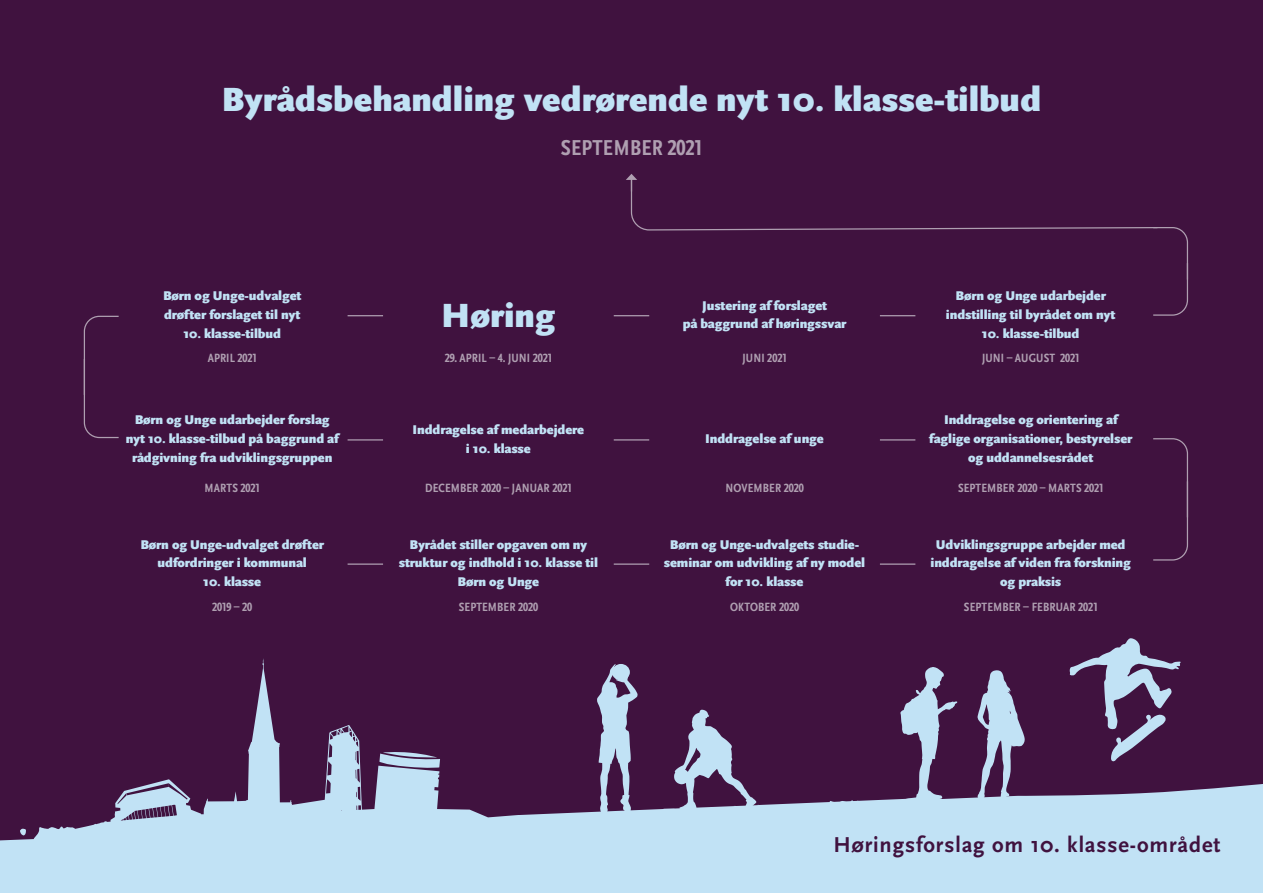
<style>
.page{position:relative;width:1263px;height:893px;background:#40123f}
.page>*{position:absolute;margin:0;border:0;box-sizing:border-box;transform-origin:0 0}
.t1{font:900 35.1px "Scala Sans OT";color:#c1e2f5}
.t2{font:700 22.5px "Scala Sans OT";letter-spacing:.04em;color:#40123f}
.t3{font:700 condensed 22.5px "Scala Sans OT";letter-spacing:.01em;color:#af9fb1}
.t4{font:900 13.2px/18.8px "Scala Sans OT";letter-spacing:-.01em;color:#c1e2f5;text-align:center}
.t5{font:700 condensed 12.45px "Scala Sans OT";letter-spacing:.01em;color:#af9fb1}
</style>
<div class="page">
<svg style="left:83px;top:315px;width:36px;height:124px"></svg>
<hr style="left:614px;top:315px;width:35px;height:1px;background:#af9fb1">
<hr style="left:348px;top:315px;width:35px;height:1px;background:#af9fb1">
<hr style="left:880px;top:439px;width:35px;height:2px;background:#af9fb1">
<hr style="left:614px;top:439px;width:35px;height:2px;background:#af9fb1">
<hr style="left:348px;top:439px;width:35px;height:2px;background:#af9fb1">
<hr style="left:880px;top:563px;width:35px;height:2px;background:#af9fb1">
<hr style="left:614px;top:563px;width:35px;height:2px;background:#af9fb1">
<hr style="left:348px;top:563px;width:35px;height:2px;background:#af9fb1">
<svg style="left:1153px;top:438px;width:36px;height:123px"></svg>
<svg style="left:626px;top:174px;width:563px;height:142px"></svg>
<svg style="left:0;top:658px;width:689px;height:235px"></svg>
<svg style="left:689px;top:638px;width:574px;height:255px"></svg>
<h1 class="t1" style="left:222px;top:79px;width:821px">Byrådsbehandling vedrørende nyt 10. klasse-tilbud</h1>
<h2 class="t3" style="left:561px;top:135px;width:143px">SEPTEMBER 2021</h2>
<p class="t4" style="left:163px;top:287px;width:140px;text-align:left">Børn og Unge-udvalget drøfter forslaget til nyt</p>
<p class="t4" style="left:183px;top:324px;width:99px">10. klasse-tilbud</p>
<p class="t5" style="left:208px;top:351px;width:51px">APRIL 2021</p>
<p class="t4" style="left:126px;top:411px;width:214px">Børn og Unge udarbejder forslag nyt 10. klasse-tilbud på baggrund af rådgivning fra udviklingsgruppen</p>
<p class="t5" style="left:205px;top:481px;width:57px">MARTS 2021</p>
<p class="t4" style="left:140px;top:535px;width:185px">Børn og Unge-udvalget drøfter udfordringer i kommunal</p>
<p class="t4" style="left:203px;top:573px;width:59px">10. klasse</p>
<p class="t5" style="left:212px;top:600px;width:42px">2019 – 20</p>
<h1 class="t1" style="left:441px;top:295px;width:116px">Høring</h1>
<p class="t5" style="left:445px;top:351px;width:109px">29. APRIL – 4. JUNI 2021</p>
<p class="t4" style="left:413px;top:420px;width:173px">Inddragelse af medarbejdere i 10. klasse</p>
<p class="t5" style="left:425px;top:481px;width:148px">DECEMBER 2020 – JANUAR 2021</p>
<p class="t4" style="left:399px;top:535px;width:201px">Byrådet stiller opgaven om ny struktur og indhold i 10. klasse til<br>Børn og Unge</p>
<p class="t5" style="left:459px;top:600px;width:81px">SEPTEMBER 2020</p>
<p class="t4" style="left:683px;top:296px;width:165px">Justering af forslaget<br>på baggrund af høringssvar</p>
<p class="t5" style="left:742px;top:351px;width:46px">JUNI 2021</p>
<p class="t4" style="left:705px;top:430px;width:120px">Inddragelse af unge</p>
<p class="t5" style="left:725px;top:481px;width:80px">NOVEMBER 2020</p>
<p class="t4" style="left:664px;top:535px;width:203px">Børn og Unge-udvalgets studie&shy;seminar om udvikling af ny model for 10. klasse</p>
<p class="t5" style="left:730px;top:600px;width:70px">OKTOBER 2020</p>
<p class="t4" style="left:946px;top:287px;width:171px">Børn og Unge udarbejder indstilling til byrådet om nyt</p>
<p class="t4" style="left:982px;top:324px;width:99px">10. klasse-tilbud</p>
<p class="t5" style="left:982px;top:351px;width:99px">JUNI – AUGUST 2021</p>
<p class="t4" style="left:929px;top:411px;width:205px">Inddragelse og orientering af faglige organisationer, bestyrelser og uddannelsesrådet</p>
<p class="t5" style="left:958px;top:481px;width:147px">SEPTEMBER 2020 – MARTS 2021</p>
<p class="t4" style="left:930px;top:535px;width:202px">Udviklingsgruppe arbejder med inddragelse af viden fra forskning og praksis</p>
<p class="t5" style="left:964px;top:600px;width:135px">SEPTEMBER – FEBRUAR 2021</p>
<h2 class="t2" style="left:833px;top:832px;width:388px">Høringsforslag om 10. klasse-området</h2>
</div>
